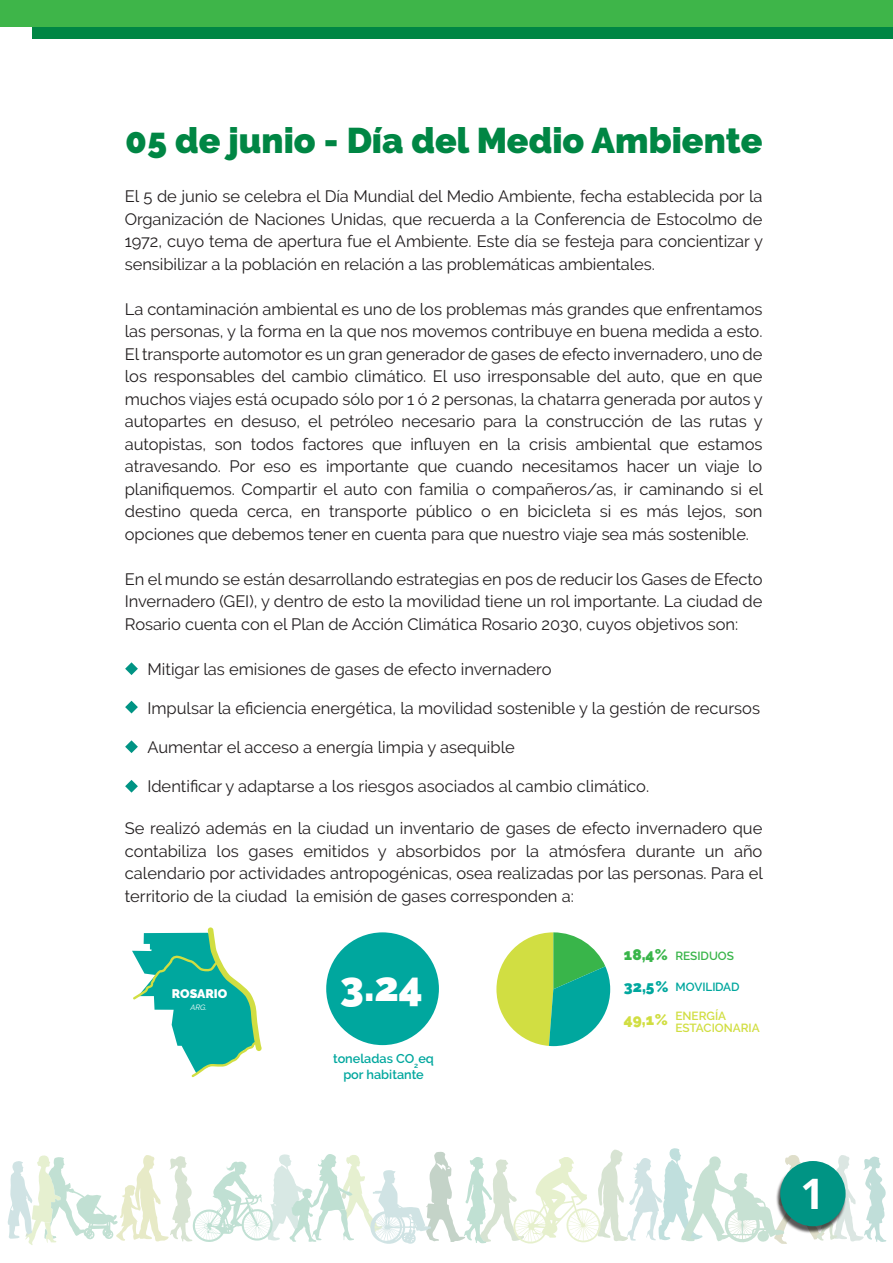
<style>
.page{position:relative;width:893px;height:1263px;background:#fff}
.page>*{position:absolute;margin:0;border:0;box-sizing:border-box;transform-origin:0 0}
.t1{font:700 42px "Open Sans";color:#fff}
.t2{font:900 40.95px "Raleway";color:#fff}
.t3{font:900 35.55px "Raleway";color:#008644}
.t4{font:16.5px/22.5px "Raleway";color:#231f20;text-align:justify}
.t5{font:900 15.3px "Raleway";color:#d1de42}
.t6{font:900 15.3px "Raleway";color:#39b54a}
.t7{font:600 12.75px/15.3px "Raleway";color:#00a79e;text-align:center}
.t8{font:900 12.45px "Raleway";color:#fff}
.t9{font:600 11.85px/11.7px "Raleway";color:#d1de42}
.t10{font:600 11.85px "Raleway";color:#00a79e}
.t11{font:600 11.85px "Raleway";color:#39b54a}
.t12{font:italic 7.65px "Raleway";color:#fff}
.s1{font-weight:900;font-size:15.3px}
</style>
<div class="page">
<svg style="left:132px;top:927px;width:130px;height:150px"></svg>
<div style="left:326px;top:932px;width:113px;height:113px;background:#00a79e;border-radius:50%"></div>
<svg style="left:496px;top:932px;width:114px;height:114px"></svg>
<div style="left:33px;top:0;width:860px;height:39px;background:#008644"></div>
<div style="left:0;top:0;width:893px;height:27px;background:#3eb549"></div>
<svg style="left:8px;top:1148px;width:878px;height:97px"></svg>
<img style="left:774px;top:1161px;width:73px;height:73px">
<div style="left:780px;top:1161px;width:65px;height:65px;background:#009484;border-radius:50%"></div>
<svg style="left:125px;top:662px;width:13px;height:13px"></svg>
<svg style="left:125px;top:701px;width:13px;height:12px"></svg>
<svg style="left:125px;top:740px;width:13px;height:13px"></svg>
<svg style="left:125px;top:780px;width:13px;height:13px"></svg>
<h3 class="t3" style="left:125px;top:120px;width:639px">05 de junio - Día del Medio Ambiente</h3>
<p class="t4" style="left:125px;top:185px;width:640px">El 5 de junio se celebra el Día Mundial del Medio Ambiente, fecha establecida por la Organización de Naciones Unidas, que recuerda a la Conferencia de Estocolmo de 1972, cuyo tema de apertura fue el Ambiente. Este día se festeja para concientizar y sensibilizar a la población en relación a las problemáticas ambientales.</p>
<p class="t4" style="left:125px;top:298px;width:640px">La contaminación ambiental es uno de los problemas más grandes que enfrentamos las personas, y la forma en la que nos movemos contribuye en buena medida a esto.<br>El transporte automotor es un gran generador de gases de efecto invernadero, uno de los responsables del cambio climático. El uso irresponsable del auto, que en que muchos viajes está ocupado sólo por 1 ó 2 personas, la chatarra generada por autos y autopartes en desuso, el petróleo necesario para la construcción de las rutas y autopistas, son todos factores que influyen en la crisis ambiental que estamos atravesando. Por eso es importante que cuando necesitamos hacer un viaje lo planifiquemos. Compartir el auto con familia o compañeros/as, ir caminando si el destino queda cerca, en transporte público o en bicicleta si es más lejos, son opciones que debemos tener en cuenta para que nuestro viaje sea más sostenible.</p>
<p class="t4" style="left:125px;top:568px;width:639px">En el mundo se están desarrollando estrategias en pos de reducir los Gases de Efecto Invernadero (GEI), y dentro de esto la movilidad tiene un rol importante. La ciudad de Rosario cuenta con el Plan de Acción Climática Rosario 2030, cuyos objetivos son:</p>
<p class="t4" style="left:147px;top:658px;width:406px">Mitigar las emisiones de gases de efecto invernadero</p>
<p class="t4" style="left:147px;top:697px;width:614px">Impulsar la eficiencia energética, la movilidad sostenible y la gestión de recursos</p>
<p class="t4" style="left:147px;top:736px;width:369px">Aumentar el acceso a energía limpia y asequible</p>
<p class="t4" style="left:147px;top:775px;width:503px">Identificar y adaptarse a los riesgos asociados al cambio climático.</p>
<p class="t4" style="left:125px;top:817px;width:639px">Se realizó además en la ciudad un inventario de gases de efecto invernadero que contabiliza los gases emitidos y absorbidos por la atmósfera durante un año calendario por actividades antropogénicas, osea realizadas por las personas. Para el territorio de la ciudad la emisión de gases corresponden a:</p>
<p class="t8" style="left:172px;top:986px;width:57px">ROSARIO</p>
<p class="t12" style="left:190px;top:1002px;width:18px">ARG.</p>
<h2 class="t2" style="left:340px;top:963px;width:84px">3.24</h2>
<p class="t7" style="left:333px;top:1051px;width:102px">toneladas CO<sub>2</sub>eq por habitante</p>
<p class="t6" style="left:624px;top:945px;width:45px">18,4%</p>
<p class="t11" style="left:675px;top:949px;width:60px">RESIDUOS</p>
<p class="t10" style="left:624px;top:980px;width:117px"><span class="s1">32,5%</span> MOVILIDAD</p>
<p class="t5" style="left:624px;top:1011px;width:45px">49,1%</p>
<p class="t9" style="left:675px;top:1010px;width:86px">ENERGÍA<br>ESTACIONARIA</p>
<h1 class="t1" style="left:800px;top:1164px;width:25px">1</h1>
</div>
